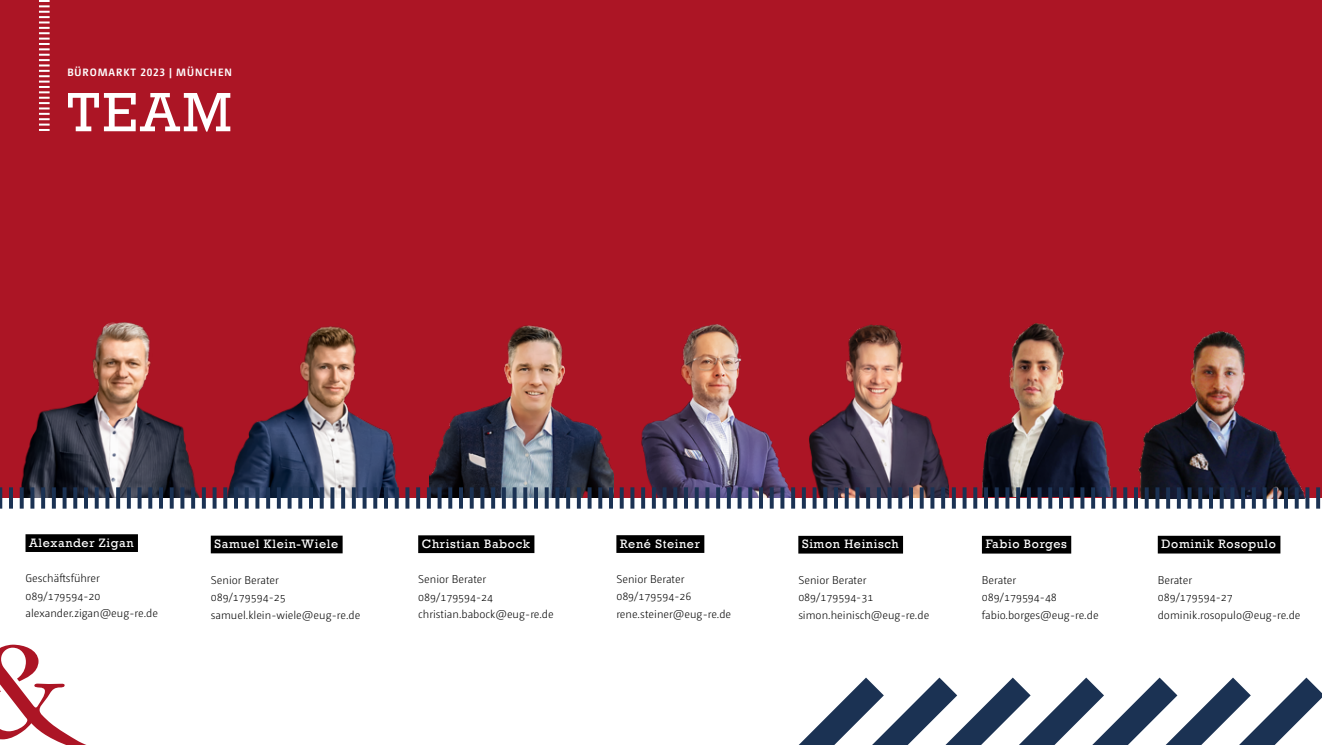
<style>
.page{position:relative;width:1322px;height:745px;background:#fff}
.page>*{position:absolute;margin:0;border:0;box-sizing:border-box;transform-origin:0 0}
.t1{font:56.25px "Rockwell";color:#fff}
.t2{font:12.5px "Rockwell";letter-spacing:.05em;color:#fff}
.t3{font:300 11.25px/17.5px "Camingo Dos Pro";color:#000}
.t4{font:700 10.62px "Camingo Dos Pro";letter-spacing:.09em;color:#fff}
</style>
<div class="page">
<div style="left:0;top:0;width:1322px;height:497px;background:#ac1525"></div>
<img style="left:21px;top:322px;width:192px;height:175px">
<div style="left:798px;top:535px;width:105px;height:18px;background:#000"></div>
<img style="left:801px;top:324px;width:147px;height:173px">
<div style="left:418px;top:535px;width:116px;height:17px;background:#000"></div>
<img style="left:445px;top:325px;width:168px;height:172px">
<img style="left:941px;top:323px;width:176px;height:173px">
<div style="left:982px;top:535px;width:89px;height:18px;background:#000"></div>
<img style="left:634px;top:324px;width:162px;height:173px">
<div style="left:616px;top:535px;width:88px;height:17px;background:#000"></div>
<svg style="left:39px;top:0;width:11px;height:131px"></svg>
<div style="left:211px;top:535px;width:132px;height:18px;background:#000"></div>
<img style="left:227px;top:326px;width:218px;height:171px">
<svg style="left:799px;top:677px;width:523px;height:67px"></svg>
<div style="left:26px;top:534px;width:112px;height:17px;background:#000"></div>
<svg style="left:0;top:644px;width:84px;height:100px"></svg>
<div style="left:1157px;top:535px;width:123px;height:18px;background:#000"></div>
<img style="left:1119px;top:330px;width:202px;height:168px">
<svg style="left:1316px;top:487px;width:4px;height:21px"></svg>
<svg style="left:1305px;top:487px;width:4px;height:21px"></svg>
<svg style="left:1294px;top:487px;width:4px;height:21px"></svg>
<hr style="left:1284px;top:487px;width:4px;height:21px;background:#1b3253">
<svg style="left:1273px;top:487px;width:4px;height:21px"></svg>
<svg style="left:1262px;top:487px;width:4px;height:21px"></svg>
<hr style="left:1252px;top:487px;width:4px;height:21px;background:#1b3253">
<hr style="left:1241px;top:487px;width:4px;height:21px;background:#1b3253">
<hr style="left:1230px;top:487px;width:4px;height:21px;background:#1b3253">
<svg style="left:1219px;top:487px;width:4px;height:21px"></svg>
<hr style="left:1209px;top:487px;width:4px;height:21px;background:#1b3253">
<svg style="left:1198px;top:487px;width:4px;height:21px"></svg>
<svg style="left:1187px;top:487px;width:4px;height:21px"></svg>
<hr style="left:1177px;top:487px;width:4px;height:21px;background:#1b3253">
<svg style="left:1166px;top:487px;width:4px;height:21px"></svg>
<svg style="left:1155px;top:487px;width:4px;height:21px"></svg>
<svg style="left:1144px;top:487px;width:4px;height:21px"></svg>
<hr style="left:1134px;top:487px;width:4px;height:21px;background:#1b3253">
<svg style="left:1123px;top:487px;width:4px;height:21px"></svg>
<svg style="left:1112px;top:487px;width:4px;height:21px"></svg>
<hr style="left:1102px;top:487px;width:4px;height:21px;background:#1b3253">
<svg style="left:1091px;top:487px;width:4px;height:21px"></svg>
<svg style="left:1080px;top:487px;width:4px;height:21px"></svg>
<svg style="left:1069px;top:487px;width:4px;height:21px"></svg>
<hr style="left:1059px;top:487px;width:4px;height:21px;background:#1b3253">
<svg style="left:1048px;top:487px;width:4px;height:21px"></svg>
<svg style="left:1037px;top:487px;width:4px;height:21px"></svg>
<svg style="left:1027px;top:487px;width:4px;height:21px"></svg>
<svg style="left:1016px;top:487px;width:4px;height:21px"></svg>
<svg style="left:1005px;top:487px;width:4px;height:21px"></svg>
<svg style="left:994px;top:487px;width:4px;height:21px"></svg>
<hr style="left:984px;top:487px;width:4px;height:21px;background:#1b3253">
<svg style="left:973px;top:487px;width:4px;height:21px"></svg>
<svg style="left:962px;top:487px;width:4px;height:21px"></svg>
<svg style="left:952px;top:487px;width:4px;height:21px"></svg>
<hr style="left:941px;top:487px;width:4px;height:21px;background:#1b3253">
<svg style="left:930px;top:487px;width:4px;height:21px"></svg>
<svg style="left:919px;top:487px;width:4px;height:21px"></svg>
<hr style="left:909px;top:487px;width:4px;height:21px;background:#1b3253">
<hr style="left:898px;top:487px;width:4px;height:21px;background:#1b3253">
<svg style="left:887px;top:487px;width:4px;height:21px"></svg>
<svg style="left:877px;top:487px;width:4px;height:21px"></svg>
<svg style="left:866px;top:487px;width:4px;height:21px"></svg>
<svg style="left:855px;top:487px;width:4px;height:21px"></svg>
<hr style="left:845px;top:487px;width:3px;height:21px;background:#1b3253">
<hr style="left:834px;top:487px;width:4px;height:21px;background:#1b3253">
<svg style="left:823px;top:487px;width:4px;height:21px"></svg>
<svg style="left:812px;top:487px;width:4px;height:21px"></svg>
<svg style="left:802px;top:487px;width:4px;height:21px"></svg>
<svg style="left:791px;top:487px;width:4px;height:21px"></svg>
<svg style="left:780px;top:487px;width:4px;height:21px"></svg>
<svg style="left:770px;top:487px;width:4px;height:21px"></svg>
<hr style="left:759px;top:487px;width:4px;height:21px;background:#1b3253">
<svg style="left:748px;top:487px;width:4px;height:21px"></svg>
<svg style="left:737px;top:487px;width:4px;height:21px"></svg>
<svg style="left:727px;top:487px;width:4px;height:21px"></svg>
<svg style="left:716px;top:487px;width:4px;height:21px"></svg>
<svg style="left:705px;top:487px;width:4px;height:21px"></svg>
<svg style="left:695px;top:487px;width:4px;height:21px"></svg>
<hr style="left:684px;top:487px;width:4px;height:21px;background:#1b3253">
<hr style="left:673px;top:487px;width:4px;height:21px;background:#1b3253">
<svg style="left:662px;top:487px;width:4px;height:21px"></svg>
<svg style="left:652px;top:487px;width:4px;height:21px"></svg>
<svg style="left:641px;top:487px;width:4px;height:21px"></svg>
<svg style="left:630px;top:487px;width:4px;height:21px"></svg>
<svg style="left:620px;top:487px;width:4px;height:21px"></svg>
<hr style="left:609px;top:487px;width:4px;height:21px;background:#1b3253">
<svg style="left:598px;top:487px;width:4px;height:21px"></svg>
<svg style="left:587px;top:487px;width:4px;height:21px"></svg>
<hr style="left:577px;top:487px;width:4px;height:21px;background:#1b3253">
<hr style="left:566px;top:487px;width:4px;height:21px;background:#1b3253">
<svg style="left:555px;top:487px;width:4px;height:21px"></svg>
<svg style="left:545px;top:487px;width:4px;height:21px"></svg>
<hr style="left:534px;top:487px;width:4px;height:21px;background:#1b3253">
<svg style="left:523px;top:487px;width:4px;height:21px"></svg>
<svg style="left:512px;top:487px;width:4px;height:21px"></svg>
<svg style="left:502px;top:487px;width:4px;height:21px"></svg>
<hr style="left:491px;top:487px;width:4px;height:21px;background:#1b3253">
<svg style="left:480px;top:487px;width:4px;height:21px"></svg>
<svg style="left:470px;top:487px;width:4px;height:21px"></svg>
<hr style="left:459px;top:487px;width:4px;height:21px;background:#1b3253">
<svg style="left:448px;top:487px;width:4px;height:21px"></svg>
<svg style="left:437px;top:487px;width:4px;height:21px"></svg>
<hr style="left:427px;top:487px;width:4px;height:21px;background:#1b3253">
<svg style="left:416px;top:487px;width:4px;height:21px"></svg>
<svg style="left:405px;top:487px;width:4px;height:21px"></svg>
<svg style="left:395px;top:487px;width:4px;height:21px"></svg>
<hr style="left:384px;top:487px;width:4px;height:21px;background:#1b3253">
<hr style="left:373px;top:487px;width:4px;height:21px;background:#1b3253">
<hr style="left:363px;top:487px;width:3px;height:21px;background:#1b3253">
<svg style="left:352px;top:487px;width:4px;height:21px"></svg>
<svg style="left:341px;top:487px;width:4px;height:21px"></svg>
<svg style="left:330px;top:487px;width:4px;height:21px"></svg>
<svg style="left:320px;top:487px;width:4px;height:21px"></svg>
<hr style="left:309px;top:487px;width:4px;height:21px;background:#1b3253">
<hr style="left:298px;top:487px;width:4px;height:21px;background:#1b3253">
<hr style="left:288px;top:487px;width:3px;height:21px;background:#1b3253">
<hr style="left:277px;top:487px;width:4px;height:21px;background:#1b3253">
<hr style="left:266px;top:487px;width:4px;height:21px;background:#1b3253">
<svg style="left:255px;top:487px;width:4px;height:21px"></svg>
<hr style="left:245px;top:487px;width:4px;height:21px;background:#1b3253">
<hr style="left:234px;top:487px;width:4px;height:21px;background:#1b3253">
<svg style="left:223px;top:487px;width:4px;height:21px"></svg>
<svg style="left:213px;top:487px;width:4px;height:21px"></svg>
<svg style="left:202px;top:487px;width:4px;height:21px"></svg>
<hr style="left:191px;top:487px;width:4px;height:21px;background:#1b3253">
<hr style="left:180px;top:487px;width:4px;height:21px;background:#1b3253">
<svg style="left:170px;top:487px;width:4px;height:21px"></svg>
<hr style="left:159px;top:487px;width:4px;height:21px;background:#1b3253">
<hr style="left:148px;top:487px;width:4px;height:21px;background:#1b3253">
<svg style="left:138px;top:487px;width:4px;height:21px"></svg>
<svg style="left:127px;top:487px;width:4px;height:21px"></svg>
<svg style="left:116px;top:487px;width:4px;height:21px"></svg>
<svg style="left:105px;top:487px;width:4px;height:21px"></svg>
<svg style="left:95px;top:487px;width:4px;height:21px"></svg>
<hr style="left:84px;top:487px;width:4px;height:21px;background:#1b3253">
<svg style="left:73px;top:487px;width:4px;height:21px"></svg>
<svg style="left:63px;top:487px;width:4px;height:21px"></svg>
<svg style="left:52px;top:487px;width:4px;height:21px"></svg>
<hr style="left:41px;top:487px;width:4px;height:21px;background:#1b3253">
<svg style="left:30px;top:487px;width:4px;height:21px"></svg>
<svg style="left:20px;top:487px;width:4px;height:21px"></svg>
<hr style="left:9px;top:487px;width:4px;height:21px;background:#1b3253">
<hr style="left:0;top:487px;width:2px;height:21px;background:#1b3253">
<p class="t4" style="left:67px;top:66px;width:166px">BÜROMARKT 2023 | MÜNCHEN</p>
<h1 class="t1" style="left:67px;top:80px;width:166px">TEAM</h1>
<p class="t2" style="left:29px;top:535px;width:106px">Alexander Zigan</p>
<p class="t3" style="left:26px;top:569px;width:134px">Geschäftsführer<br>089/179594-20 alexander.zigan@eug-re.de</p>
<p class="t2" style="left:214px;top:536px;width:125px">Samuel Klein-Wiele</p>
<p class="t3" style="left:211px;top:570px;width:151px">Senior Berater<br>089/179594-25 samuel.klein-wiele@eug-re.de</p>
<p class="t2" style="left:422px;top:536px;width:110px">Christian Babock</p>
<p class="t3" style="left:418px;top:570px;width:137px">Senior Berater<br>089/179594-24 christian.babock@eug-re.de</p>
<p class="t2" style="left:620px;top:536px;width:81px">René Steiner</p>
<p class="t3" style="left:616px;top:569px;width:116px">Senior Berater<br>089/179594-26 rene.steiner@eug-re.de</p>
<p class="t2" style="left:802px;top:536px;width:98px">Simon Heinisch</p>
<p class="t3" style="left:798px;top:570px;width:132px">Senior Berater<br>089/179594-31 simon.heinisch@eug-re.de</p>
<p class="t2" style="left:985px;top:536px;width:83px">Fabio Borges</p>
<p class="t3" style="left:982px;top:570px;width:118px">Berater<br>089/179594-48 fabio.borges@eug-re.de</p>
<p class="t2" style="left:1161px;top:536px;width:116px">Dominik Rosopulo</p>
<p class="t3" style="left:1157px;top:570px;width:144px">Berater<br>089/179594-27 dominik.rosopulo@eug-re.de</p>
</div>
